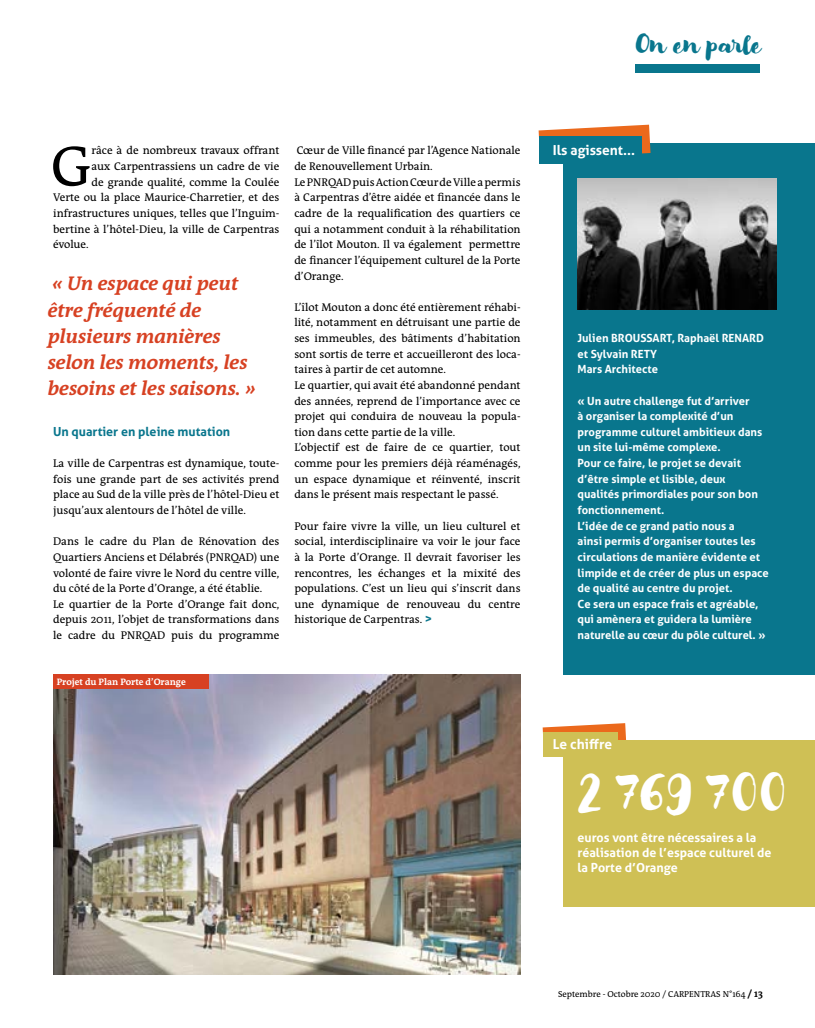
<style>
.page{position:relative;width:815px;height:1028px;background:#fff}
.page>*{position:absolute;margin:0;border:0;box-sizing:border-box;transform-origin:0 0}
.t1{font:57.5px "Qua Text";color:#000}
.t2{font:43.75px "Modern Love";color:#fff}
.t3{font:22.5px "Modern Love";color:#09768d}
.t4{font:italic 700 20px/26.2px "Qua Text";color:#d74122}
.t5{font:700 13.75px "Aller";color:#fff}
.t6{font:700 12.5px/15px "Aller";color:#fff}
.t7{font:700 12.5px "Aller";color:#09768d}
.t8{font:11.25px/15.6px "Qua Text";color:#000}
.t9{font:700 11.25px/15.6px "Aller";color:#fff}
.t10{font:700 9.38px "Qua Text";color:#fff}
.t11{font:8.75px "Qua Text";color:#000}
.s1{font-family:"Aller";font-weight:700;font-size:12.5px;color:#09768d}
.s2{font-weight:700;font-size:10px}
</style>
<div class="page">
<img style="left:53px;top:674px;width:468px;height:300px">
<div style="left:53px;top:674px;width:156px;height:14px;background:#d74122"></div>
<div style="left:563px;top:143px;width:252px;height:532px;background:#09768d"></div>
<svg style="left:539px;top:125px;width:112px;height:29px"></svg>
<div style="left:539px;top:136px;width:102px;height:27px;background:#09768d"></div>
<svg style="left:543px;top:723px;width:83px;height:17px"></svg>
<div style="left:564px;top:740px;width:251px;height:166px;background:#cfc055"></div>
<div style="left:543px;top:732px;width:75px;height:24px;background:#cfc055"></div>
<div style="left:636px;top:64px;width:124px;height:9px;background:#09768d"></div>
<img style="left:578px;top:178px;width:198px;height:131px">
<h3 class="t3" style="left:636px;top:31px;width:128px">On en parle</h3>
<h1 class="t1" style="left:51px;top:134px;width:42px">G</h1>
<p class="t8" style="left:92px;top:143px;width:189px">râce à de nombreux travaux offrant</p>
<p class="t8" style="left:92px;top:159px;width:189px">aux Carpentrassiens un cadre de vie</p>
<p class="t8" style="left:92px;top:174px;width:189px">de grande qualité, comme la Coulée</p>
<p class="t8" style="left:53px;top:190px;width:228px">Verte ou la place Maurice-Charretier, et des</p>
<p class="t8" style="left:53px;top:205px;width:228px">infrastructures uniques, telles que l’Inguim-</p>
<p class="t8" style="left:53px;top:221px;width:228px">bertine à l’hôtel-Dieu, la ville de Carpentras</p>
<p class="t8" style="left:53px;top:237px;width:37px">évolue.</p>
<h3 class="t4" style="left:48px;top:270px;width:209px">« Un espace qui peut être fréquenté de plusieurs manières selon les moments, les besoins et les saisons. »</h3>
<p class="t7" style="left:53px;top:423px;width:179px">Un quartier en pleine mutation</p>
<p class="t8" style="left:53px;top:455px;width:228px;text-align:justify">La ville de Carpentras est dynamique, toute&shy;fois une grande part de ses activités prend place au Sud de la ville près de l’hôtel-Dieu et jusqu’aux alentours de l’hôtel de ville.</p>
<p class="t8" style="left:53px;top:534px;width:228px">Dans le cadre du Plan de Rénovation des Quartiers Anciens et Délabrés (PNRQAD) une volonté de faire vivre le Nord du centre ville, du côté de la Porte d’Orange, a été établie.<br>Le quartier de la Porte d’Orange fait donc, depuis 2011, l’objet de transformations dans le cadre du PNRQAD puis du programme</p>
<p class="t10" style="left:57px;top:676px;width:131px">Projet du Plan Porte d’Orange</p>
<p class="t8" style="left:294px;top:143px;width:228px">Cœur de Ville financé par l’Agence Nationale de Renouvellement Urbain.<br>Le PNRQAD puis Action Cœur de Ville a permis à Carpentras d’être aidée et financée dans le cadre de la requalification des quartiers ce qui a notamment conduit à la réhabilitation de l’îlot Mouton. Il va également permettre de financer l’équipement culturel de la Porte d’Orange.</p>
<p class="t8" style="left:294px;top:299px;width:228px">L’îlot Mouton a donc été entièrement réhabi&shy;lité, notamment en détruisant une partie de ses immeubles, des bâtiments d’habitation sont sortis de terre et accueilleront des loca&shy;taires à partir de cet automne.<br>Le quartier, qui avait été abandonné pendant des années, reprend de l’importance avec ce projet qui conduira de nouveau la popula&shy;tion dans cette partie de la ville.<br>L’objectif est de faire de ce quartier, tout comme pour les premiers déjà réaménagés, un espace dynamique et réinventé, inscrit dans le présent mais respectant le passé.</p>
<p class="t8" style="left:294px;top:518px;width:228px;text-align:justify">Pour faire vivre la ville, un lieu culturel et social, interdisciplinaire va voir le jour face à la Porte d’Orange. Il devrait favoriser les rencontres, les échanges et la mixité des populations. C’est un lieu qui s’inscrit dans une dynamique de renouveau du centre historique de Carpentras. <span class="s1">&gt;</span></p>
<p class="t5" style="left:553px;top:142px;width:84px">Ils agissent...</p>
<p class="t9" style="left:578px;top:330px;width:188px">Julien BROUSSART, Raphaël RENARD et Sylvain RETY<br>Mars Architecte</p>
<p class="t9" style="left:578px;top:393px;width:193px">« Un autre challenge fut d’arriver<br>à organiser la complexité d’un programme culturel ambitieux dans un site lui-même complexe.<br>Pour ce faire, le projet se devait d’être simple et lisible, deux qualités primordiales pour son bon fonctionnement.<br>L’idée de ce grand patio nous a<br>ainsi permis d’organiser toutes les circulations de manière évidente et limpide et de créer de plus un espace de qualité au centre du projet.<br>Ce sera un espace frais et agréable, qui amènera et guidera la lumière naturelle au cœur du pôle culturel. »</p>
<p class="t5" style="left:553px;top:736px;width:61px">Le chiffre</p>
<h2 class="t2" style="left:578px;top:768px;width:211px">2 769 700</h2>
<p class="t6" style="left:578px;top:830px;width:195px">euros vont être nécessaires a la réalisation de l’espace culturel de la Porte d’Orange</p>
<p class="t11" style="left:558px;top:988px;width:206px">Septembre - Octobre 2020 / CARPENTRAS N°164 <span class="s2">/ 13</span></p>
</div>
